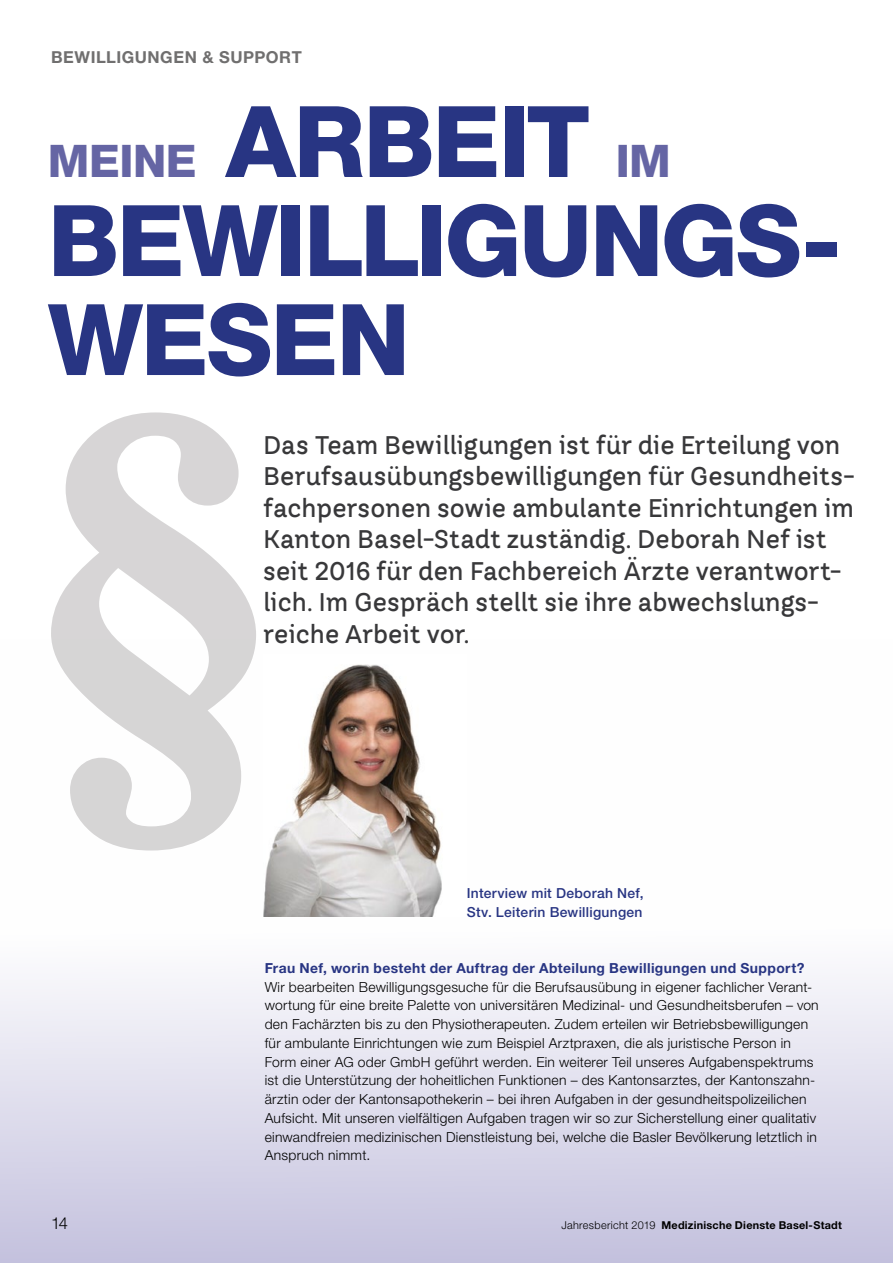
<style>
.page{position:relative;width:893px;height:1263px;background:#fff}
.page>*{position:absolute;margin:0;border:0;box-sizing:border-box;transform-origin:0 0}
.t1{font:800 99px/99px "Helvetica Neue LT Std";letter-spacing:-.025em;color:#283583}
.t2{font:800 45px "Helvetica Neue LT Std";letter-spacing:-.01em;color:#6565a4}
.Lead_5{font:500 25.5px/31.5px "TT Hazelnuts";letter-spacing:.005em;color:#38383a}
.t3{font:700 16.5px "Helvetica Neue LT Std";letter-spacing:.03em;color:#706f6f}
.t4{font:300 16.5px "Helvetica Neue LT Std";color:#000}
.GS{font:300 13.8px/18.8px "Helvetica Neue LT Std";letter-spacing:.02em;color:#000}
.GS_Interviewtitel_bl{font:700 13.8px "Helvetica Neue LT Std";letter-spacing:.03em;color:#283583}
.t5{font:500 13.8px/18.8px "Helvetica Neue LT Std";letter-spacing:.02em;color:#283583}
.t6{font:700 10.8px "Helvetica Neue LT Std";letter-spacing:.02em;color:#000}
.s1{font-size:99px;color:#283583}
.s2{font-weight:300}
</style>
<div class="page">
<div style="left:0;top:639px;width:893px;height:624px;background:linear-gradient(to bottom,#fff,#d0cee4)"></div>
<img style="left:264px;top:654px;width:203px;height:263px">
<svg style="left:51px;top:412px;width:205px;height:438px;fill:#d7d5d6"></svg>
<p class="t3" style="left:51px;top:47px;width:252px">BEWILLIGUNGEN &amp; SUPPORT</p>
<h2 class="t2" style="left:48px;top:134px;width:625px">MEINE <span class="s1">ARBEIT</span> IM</h2>
<h1 class="t1" style="left:48px;top:191px;width:796px">BEWILLIGUNGS-<br>WESEN</h1>
<h2 class="Lead_5" style="left:264px;top:429px;width:593px">Das Team Bewilligungen ist für die Erteilung von Berufsausübungsbewilligungen für Gesundheits&shy;fachpersonen sowie ambulante Einrichtungen im Kanton Basel-Stadt zuständig. Deborah Nef ist seit 2016 für den Fachbereich Ärzte verantwort&shy;lich. Im Gespräch stellt sie ihre abwechslungs&shy;reiche Arbeit vor.</h2>
<p class="t5" style="left:467px;top:883px;width:178px">Interview mit Deborah Nef,<br>Stv. Leiterin Bewilligungen</p>
<h3 class="GS_Interviewtitel_bl" style="left:265px;top:959px;width:541px">Frau Nef, worin besteht der Auftrag der Abteilung Bewilligungen und Support?</h3>
<h3 class="GS" style="left:265px;top:977px;width:556px">Wir bearbeiten Bewilligungsgesuche für die Berufsausübung in eigener fachlicher Verant&shy;wortung für eine breite Palette von universitären Medizinal- und Gesundheitsberufen – von den Fachärzten bis zu den Physiotherapeuten. Zudem erteilen wir Betriebsbewilligungen für ambulante Einrichtungen wie zum Beispiel Arztpraxen, die als juristische Person in Form einer AG oder GmbH geführt werden. Ein weiterer Teil unseres Aufgabenspektrums ist die Unterstützung der hoheitlichen Funktionen – des Kantonsarztes, der Kantonszahn&shy;ärztin oder der Kantonsapothekerin – bei ihren Aufgaben in der gesundheitspolizeilichen Aufsicht. Mit unseren vielfältigen Aufgaben tragen wir so zur Sicherstellung einer qualitativ einwandfreien medizinischen Dienstleistung bei, welche die Basler Bevölkerung letztlich in Anspruch nimmt.</h3>
<p class="t4" style="left:51px;top:1213px;width:19px">14</p>
<p class="t6" style="left:561px;top:1218px;width:282px"><span class="s2">Jahresbericht 2019</span> Medizinische Dienste Basel-Stadt</p>
</div>
